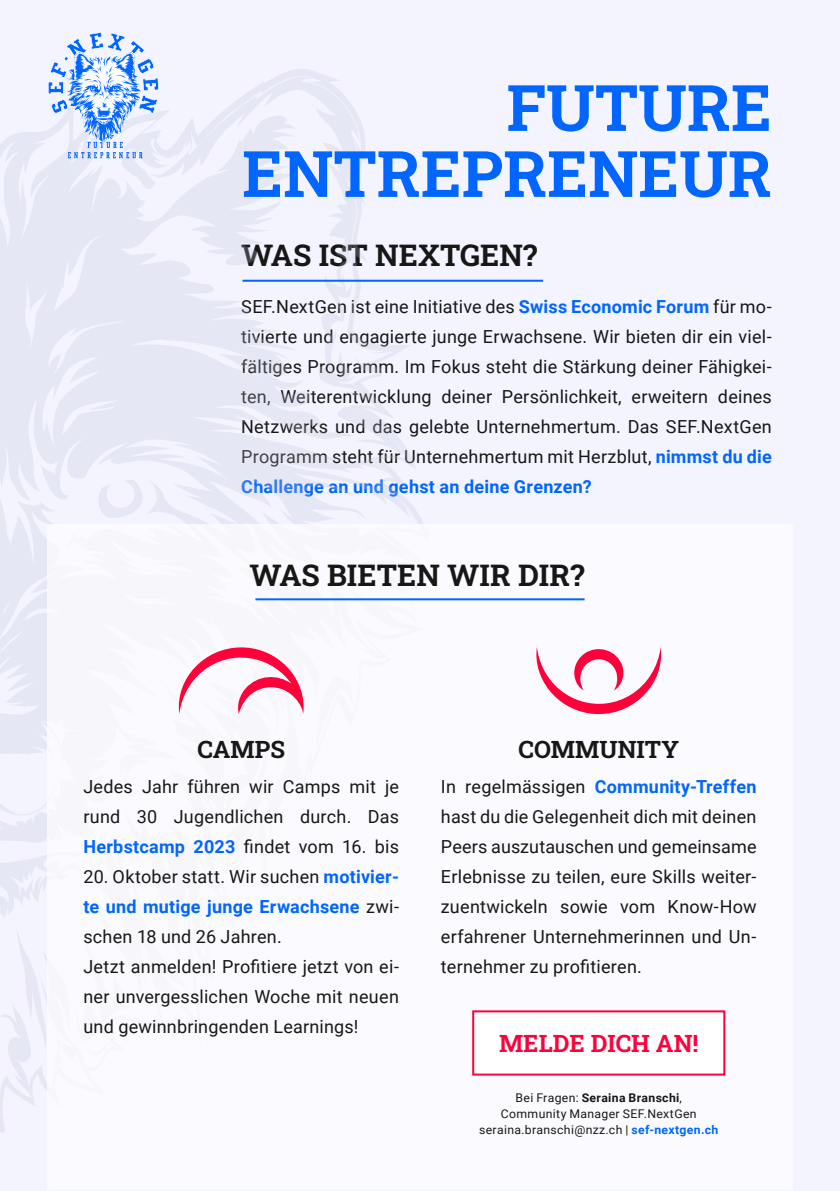
<style>
.page{position:relative;width:840px;height:1191px;background:#fff}
.page>*{position:absolute;margin:0;border:0;box-sizing:border-box;transform-origin:0 0}
.t1{font:64px/66px "Roboto Slab";color:#06f;text-align:right}
.t2{font:30px "Roboto Slab";color:#181716}
.t3{font:24px "Roboto Slab";color:#181716}
.t4{font:24px "Roboto Slab";color:#ff003b}
.t5{font:18px/30px "Roboto";letter-spacing:.015em;color:#181716;text-align:justify}
.t6{font:12px/16px "Roboto";letter-spacing:.03em;color:#181716;text-align:center}
.s1{font-weight:700;color:#06f}
.s2{font-weight:700}
</style>
<div class="page">
<div style="left:0;top:0;width:839px;height:1191px;background:#f3f4ff"></div>
<svg style="left:0;top:69px;width:429px;height:1063px;fill:#eaecf8"></svg>
<svg style="left:92px;top:478px;width:64px;height:46px"></svg>
<svg style="left:403px;top:504px;width:15px;height:20px"></svg>
<svg style="left:356px;top:346px;width:37px;height:27px"></svg>
<svg style="left:0;top:827px;width:47px;height:301px"></svg>
<div style="left:47px;top:524px;width:745px;height:666px;background:#fff"></div>
<svg style="left:48px;top:32px;width:111px;height:126px"></svg>
<hr style="left:242px;top:280px;width:301px;height:2px;background:#06f">
<hr style="left:255px;top:598px;width:329px;height:2px;background:#06f">
<svg style="left:178px;top:647px;width:125px;height:67px"></svg>
<svg style="left:536px;top:647px;width:126px;height:67px"></svg>
<div style="left:472px;top:1010px;width:253px;height:65px;background:#fff;border:2px solid #ff003b"></div>
<h1 class="t1" style="left:242px;top:73px;width:531px">FUTURE<br>ENTREPRENEUR</h1>
<h2 class="t2" style="left:241px;top:235px;width:297px">WAS IST NEXTGEN?</h2>
<p class="t5" style="left:241px;top:291px;width:532px">SEF.NextGen ist eine Initiative des <span class="s1">Swiss Economic Forum</span> für mo&shy;tivierte und engagierte junge Erwachsene. Wir bieten dir ein viel&shy;fältiges Programm. Im Fokus steht die Stärkung deiner Fähigkei&shy;ten, Weiterentwicklung deiner Persönlichkeit, erweitern deines Netzwerks und das gelebte Unternehmertum. Das SEF.NextGen Programm steht für Unternehmertum mit Herzblut, <span class="s1">nimmst du die Challenge an und gehst an deine Grenzen?</span></p>
<h2 class="t2" style="left:249px;top:555px;width:336px">WAS BIETEN WIR DIR?</h2>
<h3 class="t3" style="left:197px;top:732px;width:89px">CAMPS</h3>
<p class="t5" style="left:83px;top:771px;width:317px">Jedes Jahr führen wir Camps mit je rund 30 Jugendlichen durch. Das <span class="s1">Herbstcamp 2023</span> findet vom 16. bis</p>
<p class="t5" style="left:83px;top:861px;width:317px;text-align:left">20. Oktober statt. Wir suchen <span class="s1">motivier&shy;te und mutige junge Erwachsene</span> zwi&shy;schen 18 und 26 Jahren.<br>Jetzt anmelden! Profitiere jetzt von ei&shy;ner unvergesslichen Woche mit neuen und gewinnbringenden Learnings!</p>
<h3 class="t3" style="left:518px;top:732px;width:162px">COMMUNITY</h3>
<p class="t5" style="left:441px;top:771px;width:317px">In regelmässigen <span class="s1">Community-Treffen </span>hast du die Gelegenheit dich mit deinen Peers auszutauschen und gemeinsame Erlebnisse zu teilen, eure Skills weiter&shy;zuentwickeln sowie vom Know-How erfahrener Unternehmerinnen und Un&shy;ternehmer zu profitieren.</p>
<h3 class="t4" style="left:499px;top:1026px;width:201px">MELDE DICH AN!</h3>
<p class="t6" style="left:479px;top:1089px;width:240px">Bei Fragen: <span class="s2">Seraina Branschi</span>,<br>Community Manager SEF.NextGen seraina.branschi@nzz.ch | <span class="s1">sef-nextgen.ch</span></p>
</div>
